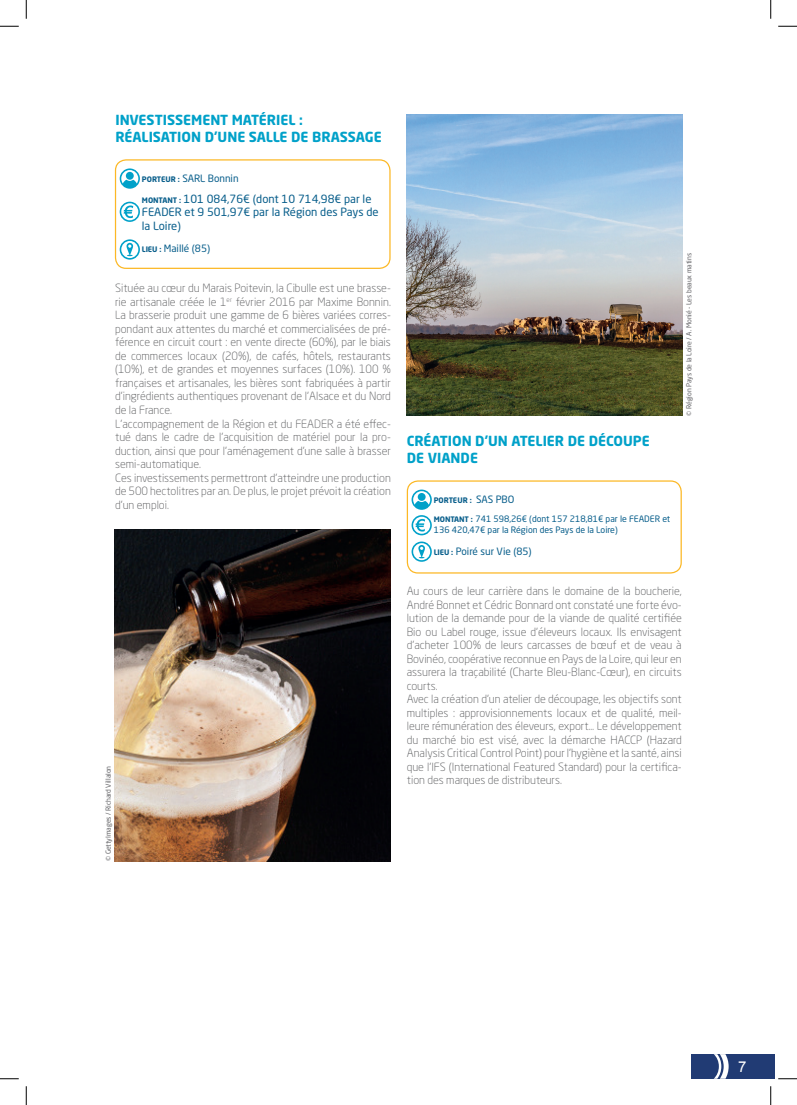
<style>
.page{position:relative;width:797px;height:1105px;background:#fff}
.page>*{position:absolute;margin:0;border:0;box-sizing:border-box;transform-origin:0 0}
.t1{font:15px "Arial";color:#fff}
.t2{font:700 13.75px/16.5px "Neo Sans Std";color:#00a1c9}
.t3{font:300 11.25px/13.5px "Neo Sans Std";color:#57585a}
.t4{font:11.25px/13.5px "Neo Sans Std";color:#085e8b}
.t5{font:10px "Neo Sans Std";color:#085e8b}
.t6{font:8.75px/10.5px "Neo Sans Std";color:#085e8b}
.t7{font:700 7.5px "Neo Sans Std";color:#085e8b}
.t8{font:6.88px "Neo Sans Std";letter-spacing:-.01em;color:#636366}
.s1{font-weight:700;font-size:7.5px}
.s2{font-weight:400;font-size:10px}
</style>
<div class="page">
<div style="left:691px;top:1054px;width:83px;height:25px;background:#213b74"></div>
<svg style="left:713px;top:1054px;width:15px;height:25px"></svg>
<img style="left:407px;top:115px;width:275px;height:301px">
<svg style="left:411px;top:490px;width:21px;height:45px"></svg>
<svg style="left:411px;top:541px;width:21px;height:21px"></svg>
<div style="left:407px;top:480px;width:274px;height:94px;border:1px solid #fcb825;border-radius:11px"></div>
<svg style="left:120px;top:168px;width:20px;height:21px"></svg>
<svg style="left:120px;top:202px;width:20px;height:20px"></svg>
<div style="left:115px;top:159px;width:275px;height:110px;border:1px solid #fcb825;border-radius:11px"></div>
<img style="left:115px;top:530px;width:276px;height:331px">
<svg style="left:120px;top:239px;width:20px;height:21px"></svg>
<svg style="left:0;top:25px;width:19px;height:2px"></svg>
<svg style="left:778px;top:25px;width:19px;height:2px"></svg>
<svg style="left:0;top:1078px;width:19px;height:1px"></svg>
<svg style="left:778px;top:1078px;width:19px;height:1px"></svg>
<svg style="left:25px;top:0;width:2px;height:19px"></svg>
<svg style="left:25px;top:1086px;width:2px;height:19px"></svg>
<svg style="left:770px;top:0;width:1px;height:19px"></svg>
<svg style="left:770px;top:1086px;width:1px;height:19px"></svg>
<p class="t2" style="left:116px;top:112px;width:268px">INVESTISSEMENT MATÉRIEL :<br>RÉALISATION D’UNE SALLE DE BRASSAGE</p>
<p class="t5" style="left:142px;top:172px;width:98px"><span class="s1">PORTEUR :</span> SARL Bonnin</p>
<p class="t4" style="left:142px;top:192px;width:238px"><span class="s1">MONTANT :</span> 101 084,76€ (dont 10 714,98€ par le<br>FEADER et 9 501,97€ par la Région des Pays de la Loire)</p>
<p class="t5" style="left:142px;top:242px;width:70px"><span class="s1">LIEU :</span> Maillé (85)</p>
<p class="t3" style="left:115px;top:282px;width:277px">Située au cœur du Marais Poitevin, la Cibulle est une brasse&shy;rie artisanale créée le 1<sup>er</sup> février 2016 par Maxime Bonnin.<br>La brasserie produit une gamme de 6 bières variées corres&shy;pondant aux attentes du marché et commercialisées de pré&shy;férence en circuit court : en vente directe (60%), par le biais de commerces locaux (20%), de cafés, hôtels, restaurants (10%), et de grandes et moyennes surfaces (10%). 100 % françaises et artisanales, les bières sont fabriquées à partir d’ingrédients authentiques provenant de l’Alsace et du Nord de la France.<br>L’accompagnement de la Région et du FEADER a été effec&shy;tué dans le cadre de l’acquisition de matériel pour la pro&shy;duction, ainsi que pour l’aménagement d’une salle à brasser semi-automatique.<br>Ces investissements permettront d’atteindre une production de 500 hectolitres par an. De plus, le projet prévoit la création d’un emploi.</p>
<p class="t8" style="left:104px;top:861px;width:97px;rotate:-90deg">© GettyImages / Richard Villalon</p>
<p class="t2" style="left:407px;top:433px;width:245px">CRÉATION D’UN ATELIER DE DÉCOUPE<br>DE VIANDE</p>
<p class="t8" style="left:684px;top:416px;width:164px;rotate:-90deg">© Région Pays de la Loire / A. Monié - Les beaux matins</p>
<p class="t7" style="left:434px;top:496px;width:82px">PORTEUR : <span class="s2">SAS PBO</span></p>
<p class="t6" style="left:434px;top:514px;width:238px"><span class="s1">MONTANT :</span> 741 598,26€ (dont 157 218,81€ par le FEADER et<br>136 420,47€ par la Région des Pays de la Loire)</p>
<p class="t5" style="left:434px;top:545px;width:99px"><span class="s1">LIEU :</span> Poiré sur Vie (85)</p>
<p class="t3" style="left:407px;top:584px;width:276px">Au cours de leur carrière dans le domaine de la boucherie, André Bonnet et Cédric Bonnard ont constaté une forte évo&shy;lution de la demande pour de la viande de qualité certifiée Bio ou Label rouge, issue d’éleveurs locaux. Ils envisagent d’acheter 100% de leurs carcasses de bœuf et de veau à Bovinéo, coopérative reconnue en Pays de la Loire, qui leur en assurera la traçabilité (Charte Bleu-Blanc-Cœur), en circuits courts.<br>Avec la création d’un atelier de découpage, les objectifs sont multiples : approvisionnements locaux et de qualité, meil&shy;leure rémunération des éleveurs, export… Le développement du marché bio est visé, avec la démarche HACCP (Hazard Analysis Critical Control Point) pour l’hygiène et la santé, ainsi que l’IFS (International Featured Standard) pour la certifica&shy;tion des marques de distributeurs.</p>
<h1 class="t1" style="left:738px;top:1057px;width:10px">7</h1>
</div>
